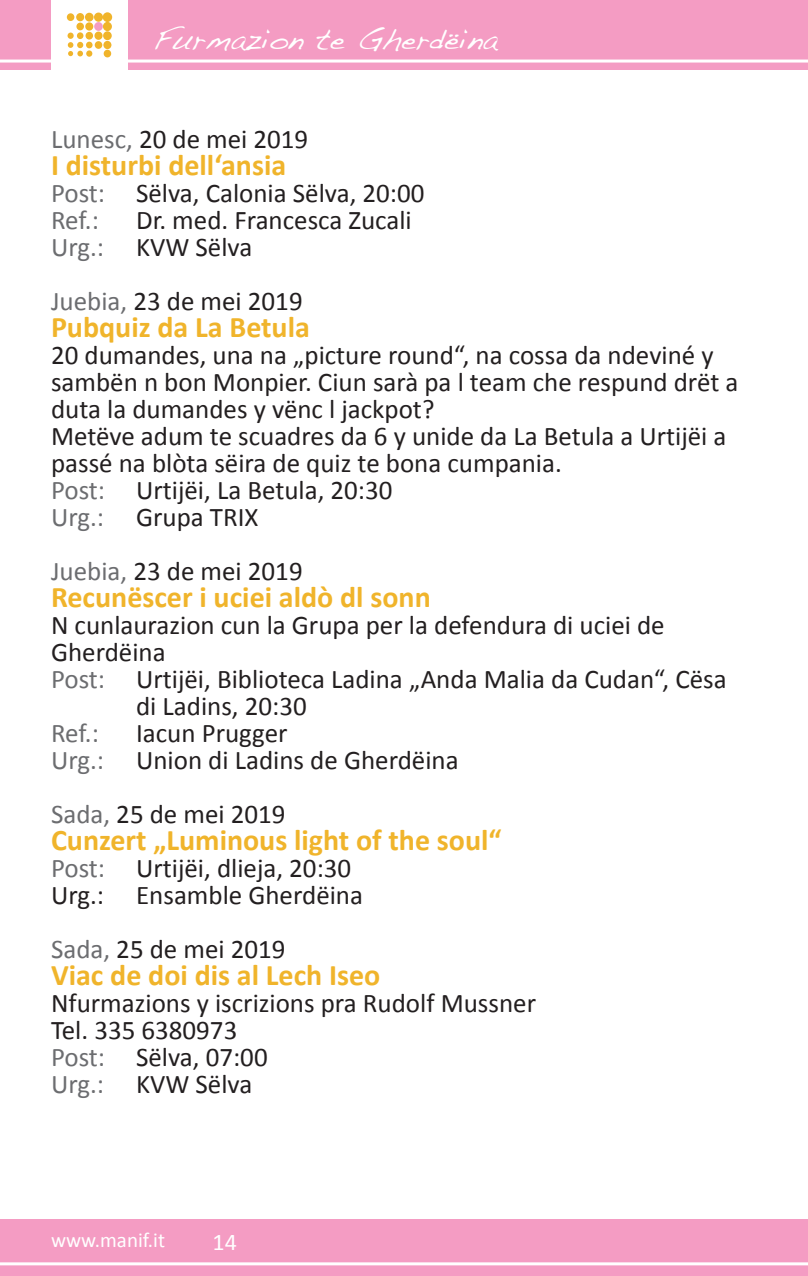
<style>
.page{position:relative;width:808px;height:1276px;background:#fff}
.page>*{position:absolute;margin:0;border:0;box-sizing:border-box;transform-origin:0 0}
.t1{font:700 30px "Calibri";color:#f0b42b}
.t2{font:30px "Handwriting Dakota";color:#fff}
.t3{font:27px/27px "Calibri";color:#231f20}
.t4{font:27px "Calibri";color:#6c6d70}
.t5{font:24px "Calibri";color:#fff}
.t6{font:21px "Calibri";color:#fff}
.s1{color:#6c6d70}
</style>
<div class="page">
<div style="left:0;top:0;width:808px;height:70px;background:#f49cc3"></div>
<div style="left:0;top:1218px;width:808px;height:58px;background:#f49cc3"></div>
<hr style="left:0;top:60px;width:808px;height:3px;background:#fff">
<hr style="left:0;top:1262px;width:808px;height:3px;background:#fff">
<div style="left:51px;top:0;width:77px;height:73px;background:#fff"></div>
<div style="left:103px;top:12px;width:9px;height:10px;background:#f0b42b;border-radius:50%"></div>
<div style="left:94px;top:13px;width:9px;height:9px;background:#f0b42b;border-radius:50%"></div>
<div style="left:103px;top:22px;width:9px;height:9px;background:#f0b42b;border-radius:50%"></div>
<div style="left:85px;top:13px;width:9px;height:9px;background:#f0b42b;border-radius:50%"></div>
<div style="left:94px;top:22px;width:9px;height:9px;background:#f49cc3;border-radius:50%"></div>
<div style="left:103px;top:31px;width:9px;height:9px;background:#f0b42b;border-radius:50%"></div>
<div style="left:76px;top:13px;width:8px;height:8px;background:#f0b42b;border-radius:50%"></div>
<div style="left:85px;top:22px;width:8px;height:9px;background:#f0b42b;border-radius:50%"></div>
<div style="left:94px;top:32px;width:9px;height:8px;background:#f0b42b;border-radius:50%"></div>
<div style="left:103px;top:41px;width:8px;height:8px;background:#f0b42b;border-radius:50%"></div>
<div style="left:67px;top:13px;width:7px;height:8px;background:#f0b42b;border-radius:50%"></div>
<div style="left:76px;top:23px;width:8px;height:7px;background:#f0b42b;border-radius:50%"></div>
<div style="left:86px;top:32px;width:7px;height:8px;background:#f0b42b;border-radius:50%"></div>
<div style="left:95px;top:41px;width:7px;height:8px;background:#f0b42b;border-radius:50%"></div>
<div style="left:104px;top:50px;width:7px;height:7px;background:#f0b42b;border-radius:50%"></div>
<div style="left:86px;top:42px;width:7px;height:6px;background:#f0b42b;border-radius:50%"></div>
<div style="left:86px;top:50px;width:6px;height:7px;background:#f0b42b;border-radius:50%"></div>
<svg style="left:68px;top:33px;width:15px;height:23px"></svg>
<p class="t2" style="left:153px;top:21px;width:345px">Furmazion te Gherdëina</p>
<p class="t3" style="left:51px;top:125px;width:259px"><span class="s1">Lunesc,</span> 20 de mei 2019</p>
<p class="t1" style="left:51px;top:146px;width:237px">I disturbi dell‘ansia</p>
<p class="t3" style="left:51px;top:179px;width:375px"><span class="s1">Post:</span> Sëlva, Calonia Sëlva, 20:00<br><span class="s1">Ref.:</span></p>
<p class="t3" style="left:51px;top:206px;width:362px;text-indent:85px">Dr. med. Francesca Zucali<br><span class="s1">Urg.:</span> KVW Sëlva</p>
<p class="t3" style="left:51px;top:287px;width:253px"><span class="s1">Juebia,</span> 23 de mei 2019</p>
<p class="t1" style="left:51px;top:308px;width:260px">Pubquiz da La Betula</p>
<p class="t3" style="left:51px;top:341px;width:689px">20 dumandes, una na „picture round“, na cossa da ndeviné y sambën n bon Monpier. Ciun sarà pa l team che respund drët a duta la dumandes y vënc l jackpot?<br>Metëve adum te scuadres da 6 y unide da La Betula a Urtijëi a passé na blòta sëira de quiz te bona cumpania.<br><span class="s1">Post:</span> Urtijëi, La Betula, 20:30<br><span class="s1">Urg.:</span> Grupa TRIX</p>
<p class="t3" style="left:51px;top:557px;width:253px"><span class="s1">Juebia,</span> 23 de mei 2019</p>
<p class="t1" style="left:51px;top:578px;width:381px">Recunëscer i uciei aldò dl sonn</p>
<p class="t3" style="left:51px;top:611px;width:615px">N cunlaurazion cun la Grupa per la defendura di uciei de</p>
<p class="t3" style="left:51px;top:638px;width:116px">Gherdëina</p>
<p class="t3" style="left:51px;top:665px;width:677px"><span class="s1">Post:</span> Urtijëi, Biblioteca Ladina „Anda Malia da Cudan“, Cësa</p>
<p class="t3" style="left:136px;top:692px;width:172px">di Ladins, 20:30</p>
<p class="t4" style="left:51px;top:716px;width:49px">Ref.:</p>
<p class="t3" style="left:51px;top:719px;width:409px;text-indent:85px">Iacun Prugger<br><span class="s1">Urg.:</span> Union di Ladins de Gherdëina</p>
<p class="t3" style="left:51px;top:800px;width:236px"><span class="s1">Sada,</span> 25 de mei 2019</p>
<p class="t1" style="left:51px;top:821px;width:452px">Cunzert „Luminous light of the soul“</p>
<p class="t3" style="left:51px;top:854px;width:314px"><span class="s1">Post:</span> Urtijëi, dlieja, 20:30<br>Urg.: Ensamble Gherdëina</p>
<p class="t3" style="left:51px;top:935px;width:236px"><span class="s1">Sada,</span> 25 de mei 2019</p>
<p class="t1" style="left:51px;top:956px;width:331px">Viac de doi dis al Lech Iseo</p>
<p class="t3" style="left:51px;top:989px;width:487px">Nfurmazions y iscrizions pra Rudolf Mussner<br>Tel. 335 6380973<br><span class="s1">Post:</span> Sëlva, 07:00<br><span class="s1">Urg.:</span> KVW Sëlva</p>
<p class="t6" style="left:51px;top:1227px;width:115px">www.manif.it</p>
<p class="t5" style="left:213px;top:1226px;width:26px">14</p>
</div>
